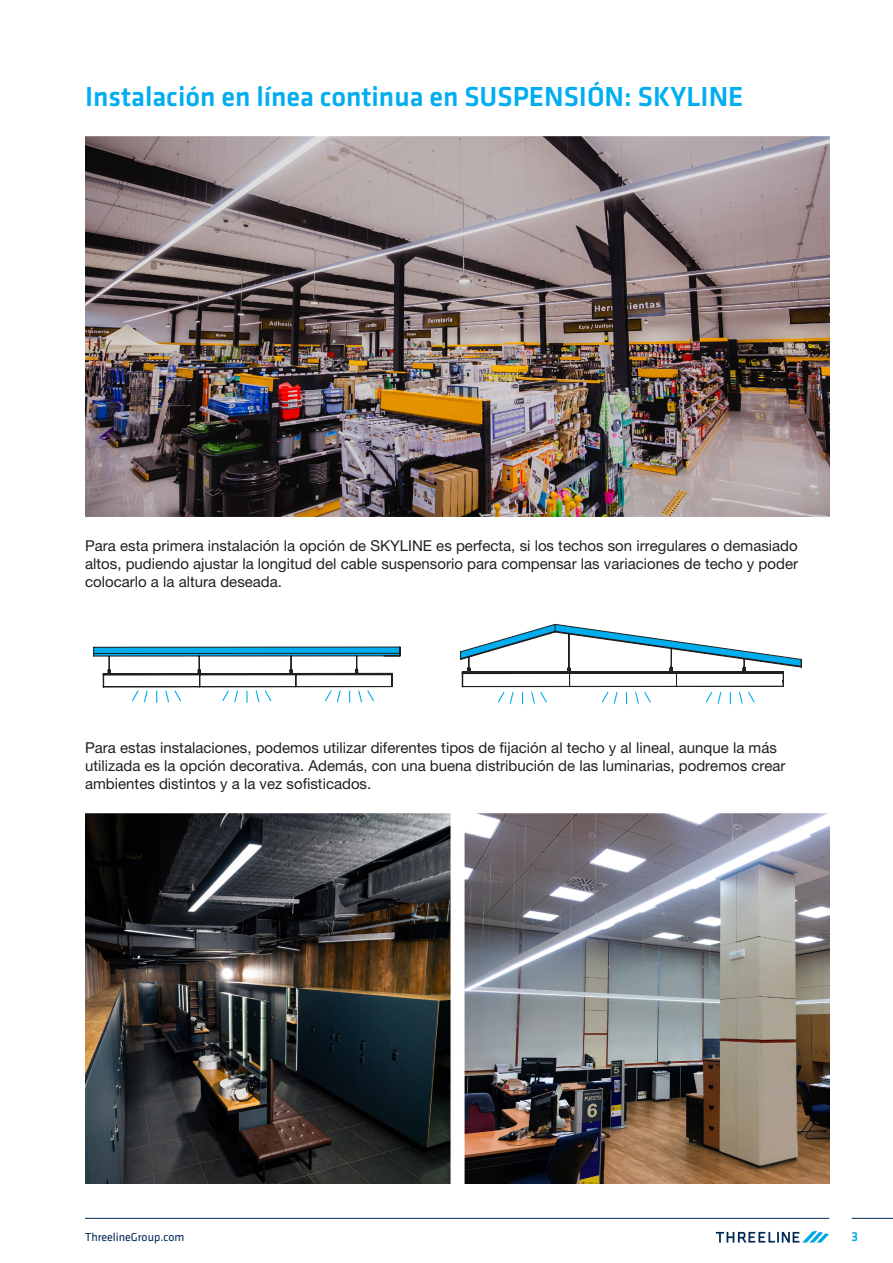
<style>
.page{position:relative;width:893px;height:1263px;background:#fff}
.page>*{position:absolute;margin:0;border:0;box-sizing:border-box;transform-origin:0 0}
.t1{font:500 28.5px "Klavika";color:#00aeef}
.t2{font:15px/18px "Helvetica Neue LT Pro";color:#231f20;text-align:justify}
.t3{font:500 13.5px "Klavika";color:#00aee5}
.t4{font:12px "Klavika";color:#002855}
</style>
<div class="page">
<svg style="left:716px;top:1231px;width:113px;height:11px"></svg>
<hr style="left:852px;top:1218px;width:41px;height:1px;background:#002855">
<hr style="left:85px;top:1218px;width:744px;height:1px;background:#002855">
<svg style="left:460px;top:624px;width:342px;height:81px"></svg>
<svg style="left:93px;top:647px;width:307px;height:56px"></svg>
<img style="left:85px;top:136px;width:744px;height:380px">
<img style="left:85px;top:814px;width:744px;height:369px">
<h1 class="t1" style="left:85px;top:81px;width:660px">Instalación en línea continua en SUSPENSIÓN: SKYLINE</h1>
<p class="t2" style="left:85px;top:537px;width:714px">Para esta primera instalación la opción de SKYLINE es perfecta, si los techos son irregulares o demasiado altos, pudiendo ajustar la longitud del cable suspensorio para compensar las variaciones de techo y poder colocarlo a la altura deseada.</p>
<p class="t2" style="left:85px;top:738px;width:702px;text-align:left">Para estas instalaciones, podemos utilizar diferentes tipos de fijación al techo y al lineal, aunque la más utilizada es la opción decorativa. Además, con una buena distribución de las luminarias, podremos crear ambientes distintos y a la vez sofisticados.</p>
<p class="t4" style="left:85px;top:1231px;width:101px">ThreelineGroup.com</p>
<p class="t3" style="left:851px;top:1229px;width:8px">3</p>
</div>
